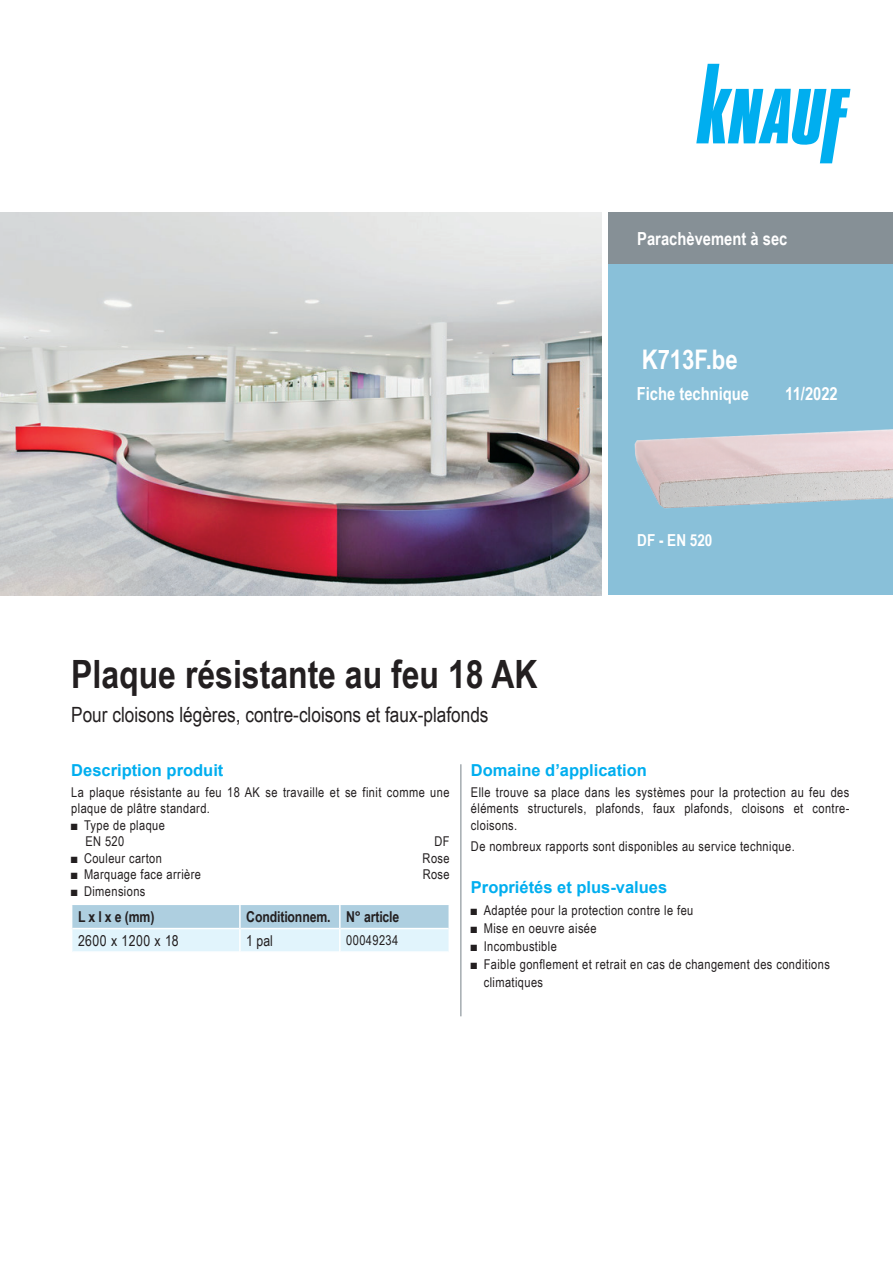
<style>
.page{position:relative;width:893px;height:1263px;background:#fff}
.page>*{position:absolute;margin:0;border:0;box-sizing:border-box;transform-origin:0 0}
.t1{font:700 39px "Arial Narrow";color:#231f20}
.t2{font:700 27px "Arial Narrow";color:#fff}
.t3{font:21px "Arial Narrow";color:#231f20}
.t4{font:700 18px "Arial Narrow";color:#fff}
.t5{font:700 16.5px "Arial";color:#00aeef}
.t6{font:700 16.5px "Arial Narrow";color:#fff}
.t7{font:700 15px "Arial Narrow";letter-spacing:-.01em;color:#231f20}
.t8{font:15px "Arial Narrow";letter-spacing:.03em;color:#231f20}
.t9{font:13.5px/16.5px "Arial Narrow";letter-spacing:.03em;color:#231f20}
</style>
<div class="page">
<div style="left:608px;top:213px;width:285px;height:382px;background:#89c0d9"></div>
<svg style="left:72px;top:905px;width:377px;height:47px;background:#cae2ee"></svg>
<svg style="left:696px;top:64px;width:154px;height:99px"></svg>
<hr style="left:460px;top:764px;width:1px;height:252px;background:#869096">
<div style="left:608px;top:213px;width:285px;height:51px;background:#869096"></div>
<img style="left:634px;top:429px;width:259px;height:80px">
<img style="left:0;top:213px;width:602px;height:382px">
<h3 class="t4" style="left:637px;top:225px;width:152px">Parachèvement à sec</h3>
<h2 class="t2" style="left:642px;top:339px;width:97px">K713F.be</h2>
<h3 class="t4" style="left:637px;top:380px;width:114px">Fiche technique</h3>
<h3 class="t4" style="left:785px;top:380px;width:54px">11/2022</h3>
<h1 class="t1" style="left:71px;top:645px;width:468px">Plaque résistante au feu 18 AK</h1>
<h3 class="t3" style="left:71px;top:699px;width:419px">Pour cloisons légères, contre-cloisons et faux-plafonds</h3>
<p class="t6" style="left:637px;top:528px;width:77px">DF - EN 520</p>
<p class="t5" style="left:71px;top:759px;width:154px">Description produit</p>
<p class="t9" style="left:71px;top:783px;width:380px">La plaque résistante au feu 18 AK se travaille et se finit comme une plaque de plâtre standard.</p>
<p class="t9" style="left:85px;top:816px;width:81px;text-indent:-14px">■ Type de plaque<br>EN 520</p>
<p class="t9" style="left:435px;top:833px;width:17px">DF</p>
<p class="t9" style="left:71px;top:849px;width:92px">■ Couleur carton</p>
<p class="t9" style="left:423px;top:849px;width:29px">Rose</p>
<p class="t9" style="left:71px;top:866px;width:131px">■ Marquage face arrière</p>
<p class="t9" style="left:423px;top:866px;width:29px">Rose</p>
<p class="t9" style="left:71px;top:882px;width:76px">■ Dimensions</p>
<p class="t7" style="left:78px;top:905px;width:78px">L x l x e (mm)</p>
<p class="t7" style="left:246px;top:905px;width:155px">Conditionnem. N° article</p>
<p class="t8" style="left:78px;top:929px;width:102px">2600 x 1200 x 18</p>
<p class="t8" style="left:246px;top:929px;width:28px">1 pal</p>
<p class="t9" style="left:346px;top:931px;width:54px">00049234</p>
<p class="t5" style="left:471px;top:759px;width:178px">Domaine d’application</p>
<p class="t9" style="left:471px;top:783px;width:380px;text-align:justify">Elle trouve sa place dans les systèmes pour la protection au feu des éléments structurels, plafonds, faux plafonds, cloisons et contre&shy;cloisons.</p>
<p class="t9" style="left:471px;top:837px;width:325px">De nombreux rapports sont disponibles au service technique.</p>
<p class="t5" style="left:471px;top:875px;width:198px">Propriétés et plus-values</p>
<p class="t9" style="left:471px;top:901px;width:224px">■ Adaptée pour la protection contre le feu</p>
<p class="t9" style="left:471px;top:919px;width:127px">■ Mise en oeuvre aisée</p>
<p class="t9" style="left:471px;top:937px;width:87px">■ Incombustible</p>
<p class="t9" style="left:484px;top:955px;width:348px;line-height:18px;text-indent:-13px">■ Faible gonflement et retrait en cas de changement des conditions climatiques</p>
</div>
